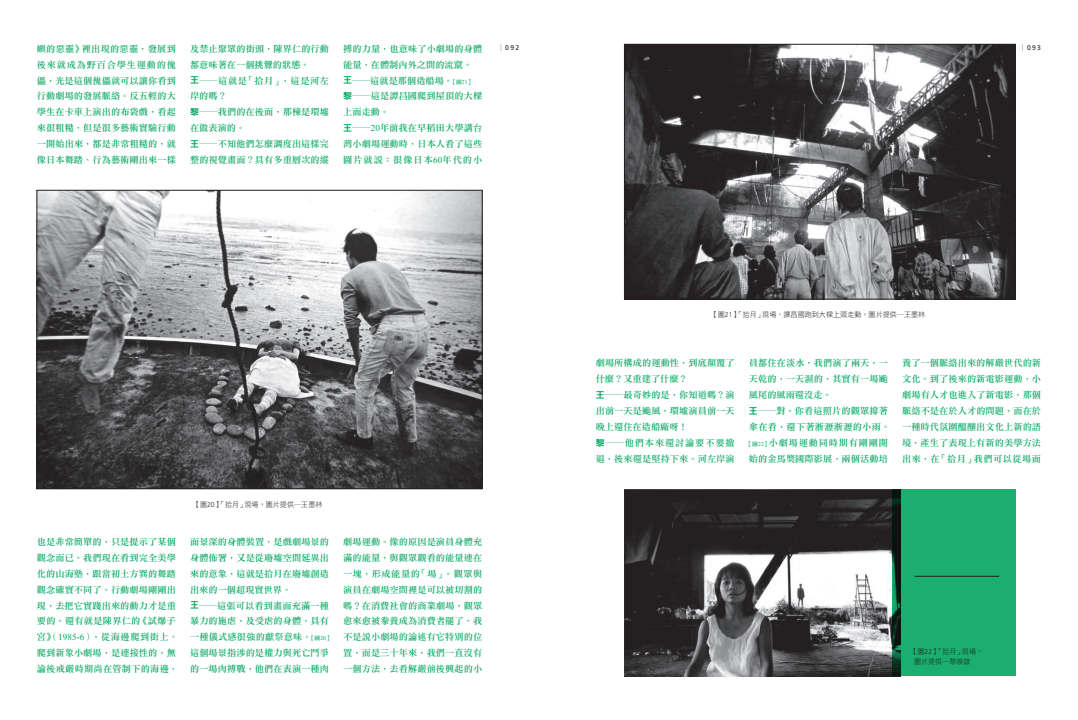
<style>
.page{position:relative;width:1078px;height:720px;background:#fff}
.page>*{position:absolute;margin:0;border:0;box-sizing:border-box;transform-origin:0 0}
.t1{font:9.1px/15.9px "DF Li Song Std W5";letter-spacing:.01em;color:#00a75f}
.t2{font:9.1px "DF Li Song Std W5";letter-spacing:.09em;color:#00a75f}
.t3{font:9.1px "DF Li Song Std W5";letter-spacing:.03em;color:#00a75f}
.t4{font:9.1px "DF Li Song Std W5";letter-spacing:.035em;color:#00a75f}
.t5{font:7.2px/10.2px "DF Hei Std W3";color:#231f20}
.t6{font:6.9px "Frutiger";letter-spacing:.2em;color:#231f20}
.s1{font-family:"DF Hei Std W3";font-size:7.1px}
.s2{font-family:"DF Hei Std W9";font-size:8.9px}
.s3{font-size:5.7px}
.s4{font-family:"Times New Roman";font-size:5.7px}
.s5{font-family:"Times New Roman"}
.s6{font-family:"Frutiger";font-weight:300;font-size:6.9px}
</style>
<div class="page">
<img style="left:624px;top:490px;width:267px;height:186px">
<svg style="left:891px;top:490px;width:124px;height:186px;background:#19a569"></svg>
<img style="left:38px;top:192px;width:442px;height:295px">
<div style="left:36px;top:190px;width:446px;height:299px;border:1px solid #231f20"></div>
<img style="left:626px;top:46px;width:387px;height:251px">
<div style="left:624px;top:44px;width:391px;height:255px;border:1px solid #231f20"></div>
<hr style="left:914px;top:576px;width:84px;height:1px;background:#231f20">
<p class="t3" style="left:37px;top:44px;width:140px">嶼的惡靈》裡出現的惡靈，發展到</p>
<p class="t6" style="left:497px;top:43px;width:23px"><span class="s1">│</span>092</p>
<p class="t6" style="left:1019px;top:43px;width:23px"><span class="s1">│</span>093</p>
<p class="t1" style="left:37px;top:56px;width:140px;text-align:justify">後來就成為野百合學生運動的傀儡，光是這個傀儡就可以讓你看到行動劇場的發展脈絡。反五輕的大學生在卡車上演出的布袋戲，看起來很粗糙，但是很多藝術實驗行動一開始出來，都是非常粗糙的，就像日本舞踏、行為藝術剛出來一樣</p>
<p class="t1" style="left:190px;top:40px;width:140px">及禁止聚眾的街頭，陳界仁的行動都意味著在一個挑釁的狀態。<span class="s2">王</span>──這就是「拾月」，這是河左岸的嗎？<br><span class="s2">黎</span>──我們的在後面，那棟是環墟在做表演的。<br><span class="s2">王</span>──不知他們怎麼調度出這樣完整的視覺畫面？具有多重層次的縱</p>
<p class="t1" style="left:343px;top:40px;width:140px">搏的力量，也意味了小劇場的身體能量，在體制內外之間的流竄。<span class="s2">王</span>──這就是那個造船場。<span class="s3">【圖</span><span class="s4">21</span><span class="s3">】</span><span class="s2">黎</span>──這是譚昌國爬到屋頂的大樑上面走動。<br><span class="s2">王</span>──<span class="s5">20</span>年前我在早稻田大學講台灣小劇場運動時，日本人看了這些圖片就說：很像日本<span class="s5">60</span>年代的小</p>
<p class="t5" style="left:710px;top:309px;width:216px">【圖<span class="s6">21</span>】「拾月」現場，譚昌國跑到大樑上頭走動。圖片提供─王墨林</p>
<p class="t5" style="left:193px;top:499px;width:131px">【圖<span class="s6">20</span>】「拾月」現場。圖片提供─王墨林</p>
<p class="t1" style="left:37px;top:534px;width:143px">也是非常簡單的，只是提示了某個觀念而已。我們現在看到完全美學化的山海塾，跟當初土方巽的舞踏觀念確實不同了。行動劇場剛剛出現，去把它實踐出來的動力才是重要的。還有就是陳界仁的《試爆子宮》（<span class="s5">1985-6</span>），從海邊爬到街上、爬到新象小劇場，是連接性的，無論後戒嚴時期尚在管制下的海邊，</p>
<p class="t1" style="left:190px;top:534px;width:143px">面景深的身體裝置，是戲劇場景的身體佈署，又是從廢墟空間延異出來的意象，這就是拾月在廢墟創造出來的一個超現實世界。<br><span class="s2">王</span>──這張可以看到畫面充滿一種暴力的施虐，及受虐的身體，具有一種儀式感很強的獻祭意味。<span class="s3">【圖</span><span class="s4">20</span><span class="s3">】</span>這個場景指涉的是權力與死亡鬥爭的一場肉搏戰，他們在表演一種肉</p>
<p class="t1" style="left:343px;top:534px;width:140px;text-align:justify">劇場運動。像的原因是演員身體充滿的能量，與觀眾觀看的能量連在一塊，形成能量的「場」。觀眾與演員在劇場空間裡是可以被切割的嗎？在消費社會的商業劇場，觀眾愈來愈被豢養成為消費者罷了。我不是說小劇場的論述有它特別的位置，而是三十年來，我們一直沒有一個方法，去看解嚴前後興起的小</p>
<p class="t1" style="left:595px;top:355px;width:140px">劇場所構成的運動性，到底顛覆了什麼？又重建了什麼？<br><span class="s2">王</span>──最奇妙的是，你知道嗎？演出前一天是颱風，環墟演員前一天晚上還住在造船廠呀！<br><span class="s2">黎</span>──他們本來還討論要不要撤退，後來還是堅持下來。河左岸演</p>
<p class="t1" style="left:748px;top:355px;width:140px">員都住在淡水，我們演了兩天，一</p>
<p class="t1" style="left:748px;top:371px;width:140px">天乾的，一天濕的，其實有一場颱</p>
<p class="t1" style="left:748px;top:387px;width:84px">風尾的風雨還沒走。</p>
<p class="t1" style="left:748px;top:403px;width:140px"><span class="s2">王</span>──對，你看這照片的觀眾撐著</p>
<p class="t4" style="left:748px;top:422px;width:143px">傘在看，還下著淅瀝淅瀝的小雨。</p>
<p class="t2" style="left:745px;top:438px;width:143px"><span class="s3">【圖</span><span class="s4">22</span><span class="s3">】</span>小劇場運動同時期有剛剛開</p>
<p class="t1" style="left:748px;top:450px;width:140px">始的金馬獎國際影展，兩個活動培</p>
<p class="t1" style="left:901px;top:355px;width:140px;text-align:justify">養了一個脈絡出來的解嚴世代的新文化。到了後來的新電影運動，小劇場有人才也進入了新電影，那個脈絡不是在於人才的問題，而在於一種時代氛圍醞釀出文化上新的語境，產生了表現上有新的美學方法出來，在「拾月」我們可以從場面</p>
<p class="t5" style="left:913px;top:646px;width:71px;text-indent:-4px">【圖<span class="s6">22</span>】「拾月」現場。圖片提供─黎煥雄</p>
</div>
